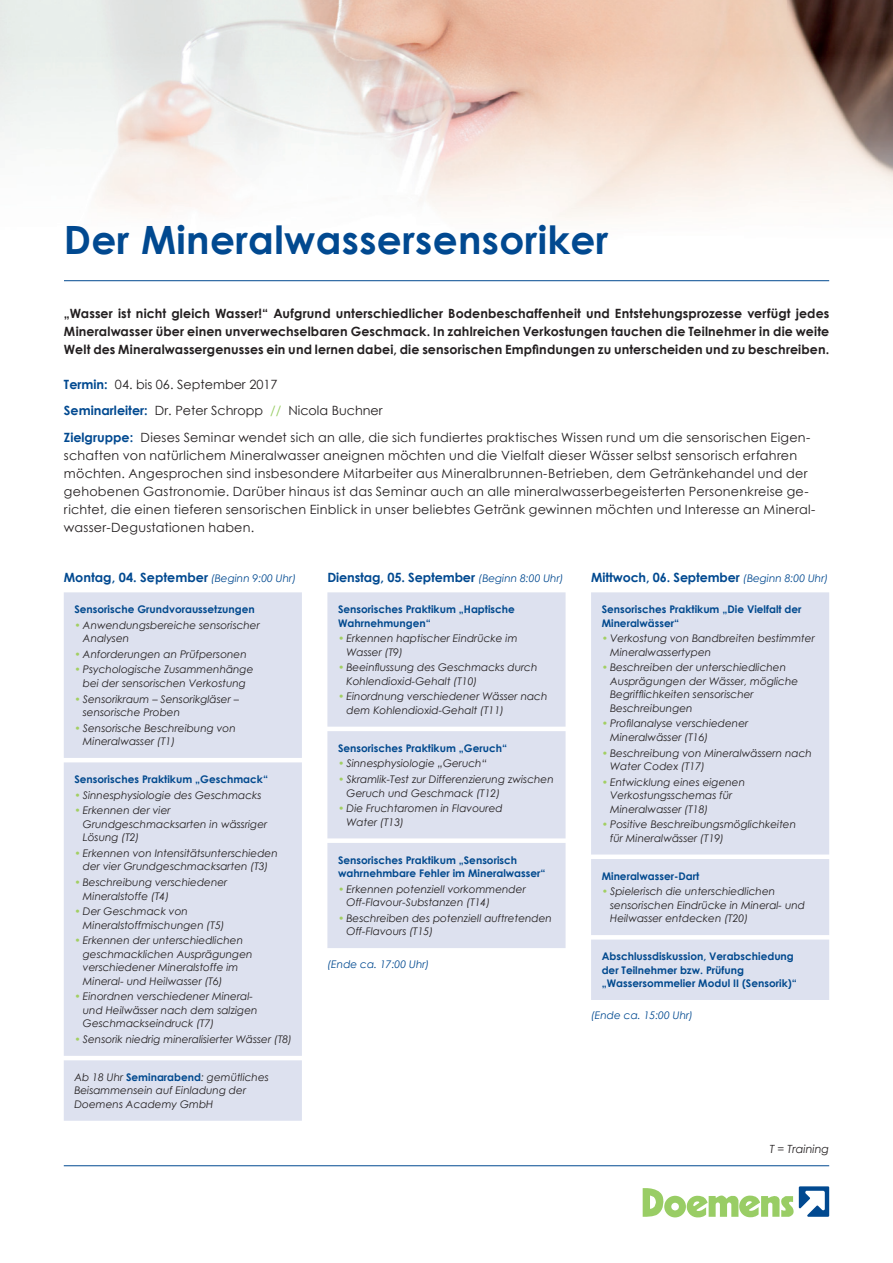
<style>
.page{position:relative;width:893px;height:1263px;background:#fff}
.page>*{position:absolute;margin:0;border:0;box-sizing:border-box;transform-origin:0 0}
.t1{font:700 39px "Century Gothic";letter-spacing:.01em;color:#014990}
.t2{font:12.75px/18px "Century Gothic";letter-spacing:.02em;color:#231f20}
.t3{font:700 12.75px/18px "Century Gothic";letter-spacing:.01em;color:#231f20;text-align:justify}
.t4{font:700 12.75px "Century Gothic";letter-spacing:-.01em;color:#014990}
.t5{font:italic 11.25px "Century Gothic";color:#231f20}
.t6{font:italic 10.5px/13.5px "Century Gothic";color:#231f20}
.t7{font:700 10.5px/13.5px "Century Gothic";color:#01498e}
.t8{font:italic 10.5px "Century Gothic";color:#014990}
.s1{font-weight:700;color:#014990}
.s2{color:#99cd65}
.s3{font-weight:400;font-style:italic;font-size:10.5px}
.s4{color:#a2cf62}
.s5{font-weight:700;font-style:normal;color:#01498e}
</style>
<div class="page">
<img style="left:0;top:0;width:893px;height:282px">
<div style="left:64px;top:592px;width:238px;height:529px;background:#dde1ef"></div>
<div style="left:591px;top:592px;width:238px;height:408px;background:#dde1ef"></div>
<div style="left:327px;top:592px;width:239px;height:356px;background:#dde1ef"></div>
<hr style="left:64px;top:280px;width:765px;height:1px;background:#014990">
<svg style="left:643px;top:1186px;width:186px;height:31px"></svg>
<hr style="left:64px;top:1165px;width:765px;height:1px;background:#014990">
<h1 class="t1" style="left:64px;top:210px;width:546px">Der Mineralwassersensoriker</h1>
<p class="t3" style="left:64px;top:303px;width:767px">„Wasser ist nicht gleich Wasser!“ Aufgrund unterschiedlicher Bodenbeschaffenheit und Entstehungsprozesse verfügt jedes Mineralwasser über einen unverwechselbaren Geschmack. In zahlreichen Verkostungen tauchen die Teilnehmer in die weite Welt des Mineralwassergenusses ein und lernen dabei, die sensorischen Empfindungen zu unterscheiden und zu beschreiben.</p>
<p class="t2" style="left:64px;top:371px;width:748px;line-height:26.5px"><span class="s1">Termin:</span> 04. bis 06. September 2017<br><span class="s1">Seminarleiter:</span> Dr. Peter Schropp <span class="s2">//</span> Nicola Buchner<br><span class="s1">Zielgruppe:</span> Dieses Seminar wendet sich an alle, die sich fundiertes praktisches Wissen rund um die sensorischen Eigen-</p>
<p class="t2" style="left:64px;top:446px;width:753px">schaften von natürlichem Mineralwasser aneignen möchten und die Vielfalt dieser Wässer selbst sensorisch erfahren möchten. Angesprochen sind insbesondere Mitarbeiter aus Mineralbrunnen-Betrieben, dem Getränkehandel und der gehobenen Gastronomie. Darüber hinaus ist das Seminar auch an alle mineralwasserbegeisterten Personenkreise ge&shy;richtet, die einen tieferen sensorischen Einblick in unser beliebtes Getränk gewinnen möchten und Interesse an Mineral&shy;wasser-Degustationen haben.</p>
<p class="t4" style="left:64px;top:567px;width:234px">Montag, 04. September <span class="s3">(Beginn 9:00 Uhr)</span></p>
<p class="t4" style="left:327px;top:567px;width:238px">Dienstag, 05. September <span class="s3">(Beginn 8:00 Uhr)</span></p>
<p class="t4" style="left:591px;top:567px;width:239px">Mittwoch, 06. September <span class="s3">(Beginn 8:00 Uhr)</span></p>
<p class="t7" style="left:74px;top:602px;width:182px">Sensorische Grundvoraussetzungen</p>
<p class="t6" style="left:83px;top:618px;width:179px;text-indent:-9px"><span class="s4">•</span> Anwendungsbereiche sensorischer<br>Analysen</p>
<p class="t6" style="left:74px;top:647px;width:174px"><span class="s4">•</span> Anforderungen an Prüfpersonen</p>
<p class="t6" style="left:74px;top:663px;width:181px;text-align:center"><span class="s4">•</span> Psychologische Zusammenhänge bei der sensorischen Verkostung</p>
<p class="t6" style="left:83px;top:692px;width:158px;text-indent:-9px"><span class="s4">•</span> Sensorikraum – Sensorikgläser – sensorische Proben</p>
<p class="t6" style="left:83px;top:721px;width:154px;text-indent:-9px"><span class="s4">•</span> Sensorische Beschreibung von<br>Mineralwasser (T1)</p>
<p class="t7" style="left:74px;top:772px;width:195px">Sensorisches Praktikum „Geschmack“</p>
<p class="t6" style="left:74px;top:788px;width:189px"><span class="s4">•</span> Sinnesphysiologie des Geschmacks</p>
<p class="t6" style="left:83px;top:803px;width:186px;text-indent:-9px"><span class="s4">•</span> Erkennen der vier<br>Grundgeschmacksarten in wässriger<br>Lösung (T2)</p>
<p class="t6" style="left:74px;top:846px;width:205px;text-align:center"><span class="s4">•</span> Erkennen von Intensitätsunterschieden der vier Grundgeschmacksarten (T3)</p>
<p class="t6" style="left:83px;top:875px;width:146px;text-indent:-9px"><span class="s4">•</span> Beschreibung verschiedener<br>Mineralstoffe (T4)</p>
<p class="t6" style="left:83px;top:904px;width:143px;text-indent:-9px"><span class="s4">•</span> Der Geschmack von<br>Mineralstoffmischungen (T5)</p>
<p class="t6" style="left:83px;top:934px;width:171px;text-indent:-9px"><span class="s4">•</span> Erkennen der unterschiedlichen geschmacklichen Ausprägungen verschiedener Mineralstoffe im<br>Mineral- und Heilwasser (T6)</p>
<p class="t6" style="left:83px;top:990px;width:176px;text-indent:-9px"><span class="s4">•</span> Einordnen verschiedener Mineral&shy;und Heilwässer nach dem salzigen<br>Geschmackseindruck (T7)</p>
<p class="t6" style="left:74px;top:1032px;width:219px"><span class="s4">•</span> Sensorik niedrig mineralisierter Wässer (T8)</p>
<p class="t6" style="left:74px;top:1070px;width:196px">Ab 18 Uhr <span class="s5">Seminarabend</span>: gemütliches<br>Beisammensein auf Einladung der<br>Doemens Academy GmbH</p>
<p class="t7" style="left:338px;top:602px;width:178px">Sensorisches Praktikum „Haptische<br>Wahrnehmungen“</p>
<p class="t6" style="left:347px;top:631px;width:173px;text-indent:-9px"><span class="s4">•</span> Erkennen haptischer Eindrücke im<br>Wasser (T9)</p>
<p class="t6" style="left:347px;top:660px;width:192px;text-indent:-9px"><span class="s4">•</span> Beeinflussung des Geschmacks durch<br>Kohlendioxid-Gehalt (T10)</p>
<p class="t6" style="left:347px;top:690px;width:202px;text-indent:-9px"><span class="s4">•</span> Einordnung verschiedener Wässer nach dem Kohlendioxid-Gehalt (T11)</p>
<p class="t7" style="left:338px;top:741px;width:171px">Sensorisches Praktikum „Geruch“</p>
<p class="t6" style="left:338px;top:757px;width:150px"><span class="s4">•</span> Sinnesphysiologie „Geruch“</p>
<p class="t6" style="left:347px;top:772px;width:209px;text-indent:-9px"><span class="s4">•</span> Skramlik-Test zur Differenzierung zwischen<br>Geruch und Geschmack (T12)</p>
<p class="t6" style="left:347px;top:801px;width:158px;text-indent:-9px"><span class="s4">•</span> Die Fruchtaromen in Flavoured<br>Water (T13)</p>
<p class="t7" style="left:338px;top:852px;width:209px">Sensorisches Praktikum „Sensorisch wahrnehmbare Fehler im Mineralwasser“</p>
<p class="t6" style="left:347px;top:882px;width:181px;text-indent:-9px"><span class="s4">•</span> Erkennen potenziell vorkommender<br>Off-Flavour-Substanzen (T14)</p>
<p class="t6" style="left:347px;top:911px;width:207px;text-indent:-9px"><span class="s4">•</span> Beschreiben des potenziell auftretenden<br>Off-Flavours (T15)</p>
<p class="t8" style="left:327px;top:956px;width:104px">(Ende ca. 17:00 Uhr)</p>
<p class="t7" style="left:602px;top:602px;width:201px">Sensorisches Praktikum „Die Vielfalt der<br>Mineralwässer“</p>
<p class="t6" style="left:610px;top:631px;width:206px;text-indent:-9px"><span class="s4">•</span> Verkostung von Bandbreiten bestimmter<br>Mineralwassertypen</p>
<p class="t6" style="left:610px;top:660px;width:190px;text-indent:-9px"><span class="s4">•</span> Beschreiben der unterschiedlichen<br>Ausprägungen der Wässer, mögliche<br>Begrifflichkeiten sensorischer<br>Beschreibungen</p>
<p class="t6" style="left:610px;top:717px;width:140px;text-indent:-9px"><span class="s4">•</span> Profilanalyse verschiedener<br>Mineralwässer (T16)</p>
<p class="t6" style="left:610px;top:746px;width:203px;text-indent:-9px"><span class="s4">•</span> Beschreibung von Mineralwässern nach<br>Water Codex (T17)</p>
<p class="t6" style="left:610px;top:775px;width:136px;text-indent:-9px"><span class="s4">•</span> Entwicklung eines eigenen<br>Verkostungsschemas für<br>Mineralwasser (T18)</p>
<p class="t6" style="left:610px;top:817px;width:187px;text-indent:-9px"><span class="s4">•</span> Positive Beschreibungsmöglichkeiten für Mineralwässer (T19)</p>
<p class="t7" style="left:602px;top:869px;width:99px">Mineralwasser-Dart</p>
<p class="t6" style="left:610px;top:885px;width:196px;text-indent:-9px"><span class="s4">•</span> Spielerisch die unterschiedlichen sensorischen Eindrücke in Mineral- und<br>Heilwasser entdecken (T20)</p>
<p class="t7" style="left:602px;top:949px;width:197px">Abschlussdiskussion, Verabschiedung der Teilnehmer bzw. Prüfung „Wassersommelier Modul II (Sensorik)“</p>
<p class="t8" style="left:591px;top:1008px;width:104px">(Ende ca. 15:00 Uhr)</p>
<p class="t5" style="left:770px;top:1141px;width:61px">T = Training</p>
</div>
